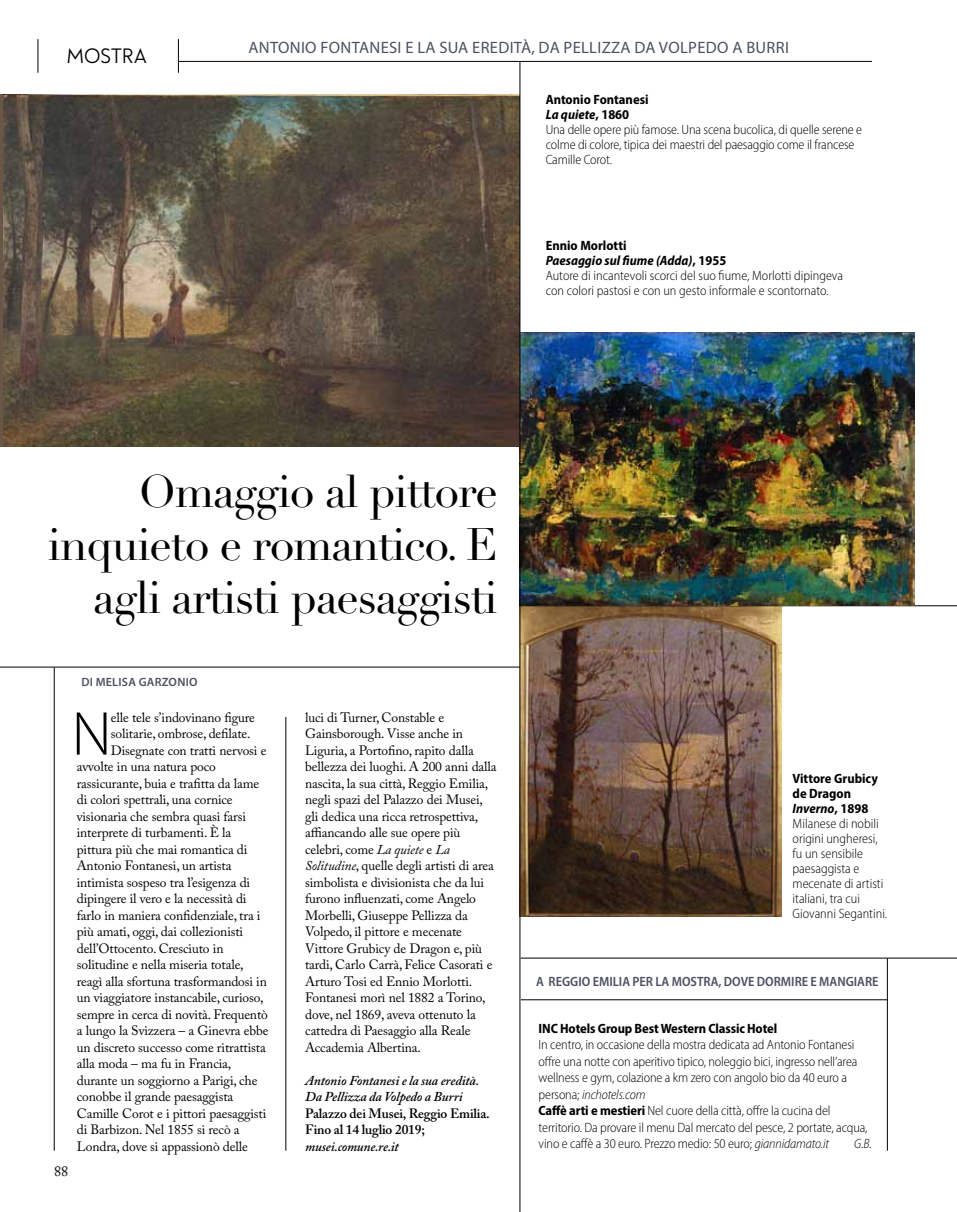
<style>
.page{position:relative;width:957px;height:1212px;background:#fff}
.page>*{position:absolute;margin:0;border:0;box-sizing:border-box;transform-origin:0 0}
.t1{font:300 62.4px "Myriad Pro";color:#000}
.t2{font:44.85px/53.2px "Didot LT Std";letter-spacing:-.025em;color:#000;text-align:right}
.t3{font:17.85px "Natural Sans";color:#000}
.t4{font:16.5px "Myriad Pro";letter-spacing:.02em;color:#4b5162}
.t5{font:14.25px "Adobe Caslon Pro";color:#000}
.t6{font:13.5px/16.5px "Adobe Caslon Pro";letter-spacing:-.01em;color:#000}
.t7{font:300 semi-condensed 13.5px/15px "Myriad Pro";letter-spacing:-.01em;color:#000}
.t8{font:italic 600 13.5px/16.5px "Adobe Caslon Pro";letter-spacing:-.01em;color:#000}
.t9{font:600 13.5px/16.5px "Adobe Caslon Pro";letter-spacing:-.01em;color:#000}
.t10{font:600 semi-condensed 13.5px "Myriad Pro";color:#4b5162}
.t11{font:700 semi-condensed 13.5px "Myriad Pro";letter-spacing:-.01em;color:#000}
.t12{font:italic 300 semi-condensed 13.5px "Myriad Pro";color:#000}
.t13{font:600 12px "Myriad Pro";letter-spacing:.02em;color:#4b5162}
.s1{font-weight:700}
.s2{font-weight:700;font-style:italic}
.s3{font-style:italic}
</style>
<div class="page">
<hr style="left:178px;top:39px;width:1px;height:34px;background:#000">
<hr style="left:38px;top:39px;width:1px;height:34px;background:#000">
<hr style="left:179px;top:61px;width:693px;height:1px;background:#000">
<img style="left:521px;top:606px;width:260px;height:310px">
<hr style="left:520px;top:958px;width:437px;height:1px;background:#000">
<hr style="left:519px;top:605px;width:438px;height:1px;background:#000">
<hr style="left:521px;top:999px;width:366px;height:1px;background:#000">
<hr style="left:887px;top:958px;width:1px;height:192px;background:#000">
<img style="left:521px;top:332px;width:393px;height:273px">
<hr style="left:54px;top:667px;width:1px;height:483px;background:#000">
<hr style="left:285px;top:717px;width:1px;height:433px;background:#000">
<hr style="left:0;top:667px;width:520px;height:1px;background:#000">
<img style="left:4px;top:94px;width:516px;height:352px">
<hr style="left:520px;top:61px;width:1px;height:1151px;background:#000">
<h3 class="t3" style="left:67px;top:46px;width:82px">MOSTRA</h3>
<p class="t4" style="left:248px;top:37px;width:542px">ANTONIO FONTANESI E LA SUA EREDITÀ, DA PELLIZZA DA VOLPEDO A BURRI</p>
<p class="t7" style="left:546px;top:92px;width:318px"><span class="s1">Antonio Fontanesi<br></span><span class="s2">La quiete</span><span class="s1">, 1860<br></span>Una delle opere più famose. Una scena bucolica, di quelle serene e colme di colore, tipica dei maestri del paesaggio come il francese Camille Corot.</p>
<p class="t7" style="left:546px;top:238px;width:299px"><span class="s1">Ennio Morlotti<br></span><span class="s2">Paesaggio sul fiume (Adda)</span><span class="s1">, 1955<br></span>Autore di incantevoli scorci del suo fiume, Morlotti dipingeva con colori pastosi e con un gesto informale e scontornato.</p>
<h2 class="t2" style="left:48px;top:466px;width:451px">Omaggio al pittore inquieto e romantico. E agli artisti paesaggisti</h2>
<p class="t13" style="left:81px;top:674px;width:118px">DI MELISA GARZONIO</p>
<p class="t5" style="left:54px;top:1163px;width:16px">88</p>
<h1 class="t1" style="left:72px;top:696px;width:41px">N</h1>
<p class="t6" style="left:111px;top:709px;width:145px">elle tele s’indovinano figure</p>
<p class="t6" style="left:111px;top:725px;width:141px">solitarie, ombrose, defilate.</p>
<p class="t6" style="left:111px;top:742px;width:157px">Disegnate con tratti nervosi e</p>
<p class="t6" style="left:77px;top:758px;width:141px">avvolte in una natura poco</p>
<p class="t6" style="left:77px;top:775px;width:184px">rassicurante, buia e trafitta da lame</p>
<p class="t6" style="left:77px;top:791px;width:157px">di colori spettrali, una cornice</p>
<p class="t6" style="left:77px;top:808px;width:171px">visionaria che sembra quasi farsi</p>
<p class="t6" style="left:77px;top:824px;width:156px">interprete di turbamenti. È la</p>
<p class="t6" style="left:77px;top:841px;width:172px">pittura più che mai romantica di</p>
<p class="t6" style="left:77px;top:857px;width:156px">Antonio Fontanesi, un artista</p>
<p class="t6" style="left:77px;top:874px;width:175px">intimista sospeso tra l’esigenza di</p>
<p class="t6" style="left:77px;top:890px;width:171px">dipingere il vero e la necessità di</p>
<p class="t6" style="left:77px;top:907px;width:185px">farlo in maniera confidenziale, tra i</p>
<p class="t6" style="left:77px;top:923px;width:168px">più amati, oggi, dai collezionisti</p>
<p class="t6" style="left:77px;top:940px;width:148px">dell’Ottocento. Cresciuto in</p>
<p class="t6" style="left:77px;top:956px;width:168px">solitudine e nella miseria totale,</p>
<p class="t6" style="left:77px;top:973px;width:192px">reagì alla sfortuna trasformandosi in</p>
<p class="t6" style="left:77px;top:989px;width:188px">un viaggiatore instancabile, curioso,</p>
<p class="t6" style="left:77px;top:1006px;width:193px">sempre in cerca di novità. Frequentò</p>
<p class="t6" style="left:77px;top:1022px;width:193px">a lungo la Svizzera – a Ginevra ebbe</p>
<p class="t6" style="left:77px;top:1039px;width:190px">un discreto successo come ritrattista</p>
<p class="t6" style="left:77px;top:1055px;width:156px">alla moda – ma fu in Francia,</p>
<p class="t6" style="left:77px;top:1072px;width:182px">durante un soggiorno a Parigi, che</p>
<p class="t6" style="left:77px;top:1088px;width:158px">conobbe il grande paesaggista</p>
<p class="t6" style="left:77px;top:1105px;width:191px">Camille Corot e i pittori paesaggisti</p>
<p class="t6" style="left:77px;top:1121px;width:164px">di Barbizon. Nel 1855 si recò a</p>
<p class="t6" style="left:77px;top:1138px;width:173px">Londra, dove si appassionò delle</p>
<p class="t6" style="left:305px;top:709px;width:193px">luci di Turner, Constable e<br>Gainsborough. Visse anche in<br>Liguria, a Portofino, rapito dalla bellezza dei luoghi. A 200 anni dalla nascita, la sua città, Reggio Emilia, negli spazi del Palazzo dei Musei, gli dedica una ricca retrospettiva, affiancando alle sue opere più celebri, come <span class="s3">La quiete</span> e <span class="s3">La<br>Solitudine</span>, quelle degli artisti di area simbolista e divisionista che da lui furono influenzati, come Angelo<br>Morbelli, Giuseppe Pellizza da<br>Volpedo, il pittore e mecenate<br>Vittore Grubicy de Dragon e, più tardi, Carlo Carrà, Felice Casorati e<br>Arturo Tosi ed Ennio Morlotti.<br>Fontanesi morì nel 1882 a Torino, dove, nel 1869, aveva ottenuto la cattedra di Paesaggio alla Reale<br>Accademia Albertina.</p>
<p class="t8" style="left:305px;top:1072px;width:175px">Antonio Fontanesi e la sua eredità.<br>Da Pellizza da Volpedo a Burri</p>
<p class="t9" style="left:305px;top:1105px;width:186px">Palazzo dei Musei, Reggio Emilia.<br>Fino al 14 luglio 2019;</p>
<p class="t8" style="left:305px;top:1138px;width:95px">musei.comune.re.it</p>
<p class="t7" style="left:792px;top:770px;width:96px"><span class="s1">Vittore Grubicy de Dragon<br></span><span class="s2">Inverno</span><span class="s1">, 1898<br></span>Milanese di nobili origini ungheresi, fu un sensibile paesaggista e mecenate di artisti italiani, tra cui<br>Giovanni Segantini.</p>
<p class="t10" style="left:536px;top:972px;width:344px">A REGGIO EMILIA PER LA MOSTRA, DOVE DORMIRE E MANGIARE</p>
<p class="t11" style="left:538px;top:1019px;width:240px">INC Hotels Group Best Western Classic Hotel</p>
<p class="t7" style="left:538px;top:1036px;width:330px;line-height:16.5px">In centro, in occasione della mostra dedicata ad Antonio Fontanesi offre una notte con aperitivo tipico, noleggio bici, ingresso nell’area wellness e gym, colazione a km zero con angolo bio da 40 euro a persona; <span class="s3">inchotels.com<br></span><span class="s1">Caffè arti e mestieri</span> Nel cuore della città, offre la cucina del territorio. Da provare il menu Dal mercato del pesce, 2 portate, acqua, vino e caffè a 30 euro. Prezzo medio: 50 euro; <span class="s3">giannidamato.it</span></p>
<p class="t12" style="left:854px;top:1135px;width:19px">G.B.</p>
</div>
